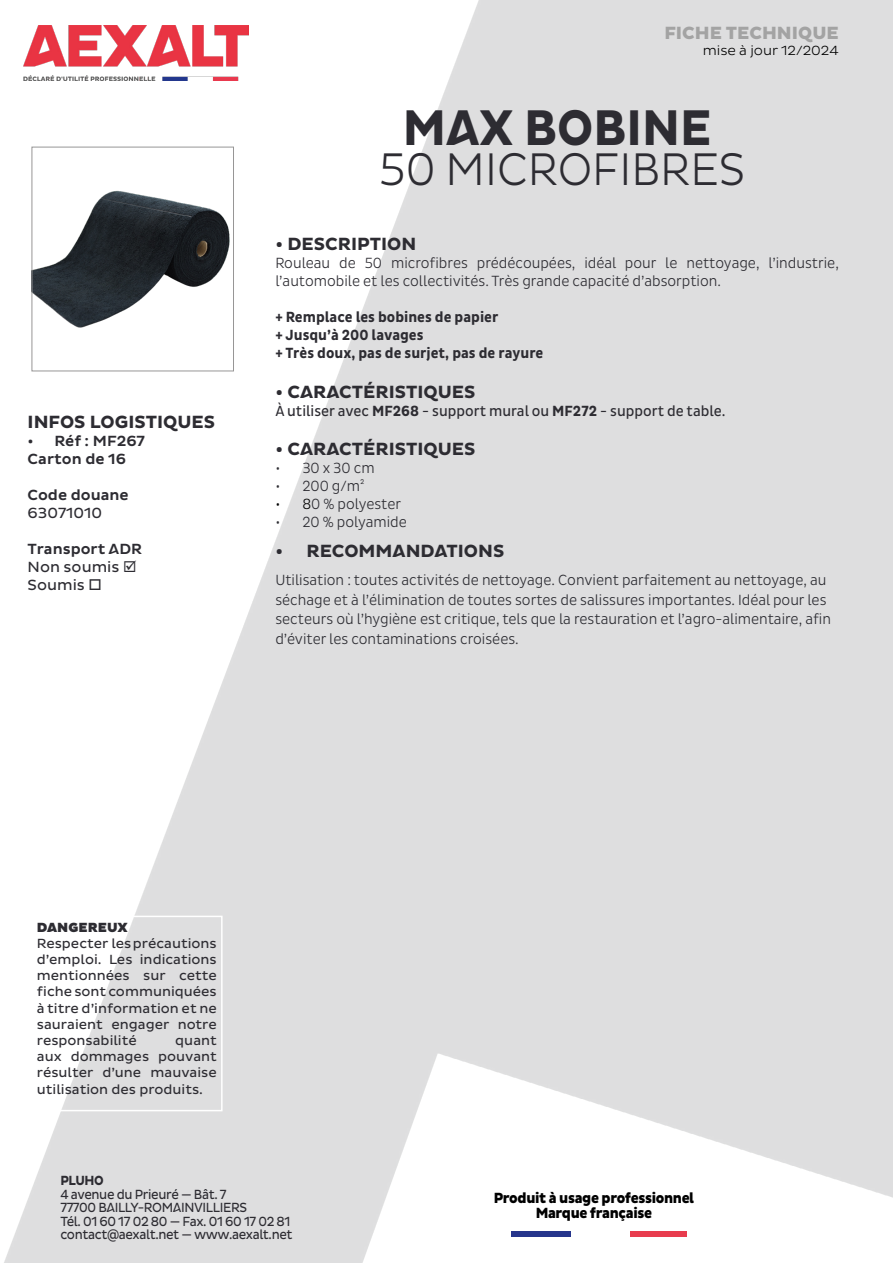
<style>
.page{position:relative;width:893px;height:1263px;background:#fff}
.page>*{position:absolute;margin:0;border:0;box-sizing:border-box;transform-origin:0 0}
.t1{font:51px "Aexalt MS Bold";color:#2d2c32;scale:.9 1}
.t2{font:46.5px "Aexalt MS Light";color:#2d2c32;scale:.9 1}
.t3{font:18px "Aexalt MS Bold";color:#2d2c32}
.t4{font:18px "Aexalt Heavy";color:#a3a3a3}
.t5{font:300 15px/19.5px "Pluto Sans Cond";color:#2c2c32}
.t6{font:300 15px/18px "Pluto Sans Cond";color:#2d2c32}
.t7{font:700 15px/18px "Pluto Sans Cond";color:#2d2c32}
.t8{font:15px "Pluto Sans Cond";color:#2d2c32}
.t9{font:15px/18px "Aexalt MS Medium";color:#2d2c32}
.t10{font:800 15px/15px "Aexalt";letter-spacing:-.025em;color:#000;text-align:center;scale:.9 1}
.t11{font:15px/18px "Aexalt MS Regular";color:#2d2c32}
.t12{font:13.5px/16.2px "Aexalt MS Regular";letter-spacing:-.015em;color:#2d2c32;text-align:justify}
.t13{font:13.5px/13.5px "Aexalt MS Regular";letter-spacing:-.015em;color:#2d2c32;scale:.9 1}
.t14{font:13.5px "Aexalt MS Light";color:#000}
.t15{font:13.5px "Aexalt MS Black";color:#2d2c32}
.t16{font:13.5px "Aexalt MS Bold";letter-spacing:-.03em;color:#2d2c32;scale:.9 1}
.s1{font-weight:700}
.s2{color:#2c2c32}
.s3{color:#000}
</style>
<div class="page">
<img style="left:4px;top:1px;width:889px;height:1262px">
<div style="left:512px;top:1231px;width:59px;height:6px;background:#26358c"></div>
<div style="left:571px;top:1231px;width:59px;height:6px;background:#fff"></div>
<div style="left:630px;top:1231px;width:56px;height:6px;background:#e83c4e"></div>
<div style="left:31px;top:916px;width:192px;height:195px;border:2px solid #fff"></div>
<img style="left:23px;top:25px;width:226px;height:55px">
<div style="left:32px;top:147px;width:201px;height:224px;background:#fff"></div>
<img style="left:34px;top:190px;width:196px;height:138px">
<div style="left:32px;top:147px;width:202px;height:224px;border:1px solid #979696"></div>
<p class="t4" style="left:664px;top:22px;width:176px">FICHE TECHNIQUE</p>
<p class="t14" style="left:703px;top:43px;width:138px">mise à jour 12/2024</p>
<p class="t3" style="left:28px;top:412px;width:189px">INFOS LOGISTIQUES</p>
<p class="t9" style="left:28px;top:432px;width:119px">• Réf : MF267<br>Carton de 16</p>
<p class="t9" style="left:28px;top:486px;width:103px">Code douane</p>
<p class="t11" style="left:28px;top:504px;width:76px">63071010</p>
<p class="t9" style="left:28px;top:540px;width:116px">Transport ADR</p>
<p class="t11" style="left:28px;top:558px;width:110px">Non soumis ☑<br>Soumis □</p>
<h1 class="t1" style="left:403px;top:98px;width:344px">MAX BOBINE</h1>
<h2 class="t2" style="left:379px;top:143px;width:408px">50 MICROFIBRES</h2>
<p class="t3" style="left:275px;top:233px;width:142px">• DESCRIPTION</p>
<p class="t6" style="left:275px;top:254px;width:565px">Rouleau de 50 microfibres prédécoupées, idéal pour le nettoyage, l’industrie, l’automobile et les collectivités. Très grande capacité d’absorption.</p>
<p class="t7" style="left:275px;top:308px;width:270px">+ Remplace les bobines de papier<br>+ Jusqu’à 200 lavages<br>+ Très doux, pas de surjet, pas de rayure</p>
<p class="t3" style="left:275px;top:381px;width:202px">• CARACTÉRISTIQUES</p>
<p class="t8" style="left:275px;top:402px;width:452px">À utiliser avec <span class="s1">MF268</span> - support mural ou <span class="s1">MF272</span> - support de table.</p>
<p class="t3" style="left:275px;top:439px;width:202px">• CARACTÉRISTIQUES</p>
<p class="t6" style="left:275px;top:459px;width:101px">• 30 x 30 cm</p>
<p class="t6" style="left:275px;top:477px;width:90px">• 200 g<span class="s2">/m</span>²</p>
<p class="t5" style="left:275px;top:494px;width:127px"><span class="s3">• 8</span>0 % polyester</p>
<p class="t5" style="left:275px;top:512px;width:133px">• 20 % polyamide</p>
<p class="t3" style="left:275px;top:541px;width:231px">• RECOMMANDATIONS</p>
<p class="t5" style="left:275px;top:570px;width:557px">Utilisation : toutes activités de nettoyage. Convient parfaitement au nettoyage, au séchage et à l’élimination de toutes sortes de salissures importantes. Idéal pour les secteurs où l’hygiène est critique, tels que la restauration et l’agro-alimentaire, afin d’éviter les contaminations croisées.</p>
<p class="t15" style="left:37px;top:919px;width:92px">DANGEREUX</p>
<p class="t12" style="left:37px;top:935px;width:181px">Respecter les précautions d’emploi. Les indications mentionnées sur cette fiche sont communiquées à titre d’information et ne sauraient engager notre responsabilité</p>
<p class="t12" style="left:37px;top:1032px;width:181px;text-indent:138px">quant aux dommages pouvant résulter d’une mauvaise utilisation des produits.</p>
<p class="t16" style="left:60px;top:1173px;width:50px">PLUHO</p>
<p class="t13" style="left:60px;top:1187px;width:260px">4 avenue du Prieuré — Bât. 7<br>77700 BAILLY-ROMAINVILLIERS<br>Tél. 01 60 17 02 80 — Fax. 01 60 17 02 81 contact@aexalt.net — www.aexalt.net</p>
<p class="t10" style="left:494px;top:1191px;width:224px">Produit à usage professionnel<br>Marque française</p>
</div>
